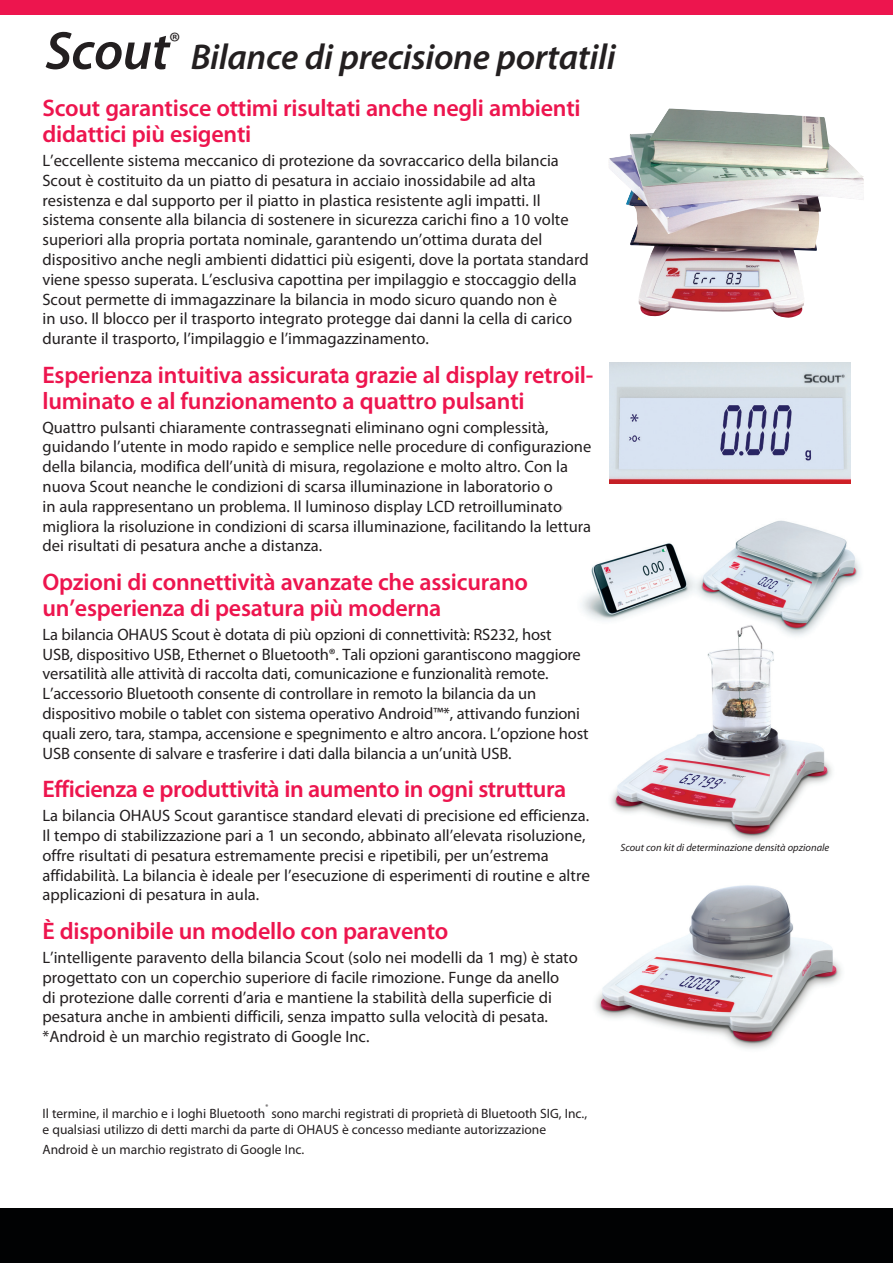
<style>
.page{position:relative;width:893px;height:1263px;background:#fff}
.page>*{position:absolute;margin:0;border:0;box-sizing:border-box;transform-origin:0 0}
.Interior_Back_Produc{font:italic 600 54px "Myriad Pro";letter-spacing:-.01em;color:#231f20}
.Interior_Back_Produc-2{font:italic 600 36px "Myriad Pro";letter-spacing:-.01em;color:#231f20}
.Interior_Paragraph_H{font:600 24px/25.8px "Myriad Pro";letter-spacing:-.01em;color:#ed154e}
.Interior_Copy_Text{font:16.5px/19.8px "Myriad Pro";color:#231f20}
.Back_Copy_Text{font:16.5px/19.8px "Myriad Pro";color:#231f20}
.Interior_Back_Produc-3{font:13.5px "Myriad Pro";color:#231f20}
.Interior_Copy_Text-2{font:italic 10.5px "Myriad Pro";color:#231f20}
.Interior_Back_Produc-4{font:6.75px "Myriad Pro";color:#231f20}
</style>
<div class="page">
<div style="left:0;top:0;width:893px;height:15px;background:#ed154e"></div>
<div style="left:0;top:1208px;width:893px;height:55px;background:#010203"></div>
<img style="left:611px;top:666px;width:221px;height:175px">
<img style="left:595px;top:885px;width:247px;height:164px">
<img style="left:581px;top:520px;width:280px;height:146px">
<img style="left:609px;top:108px;width:255px;height:210px">
<img style="left:609px;top:363px;width:241px;height:121px">
<p class="Interior_Back_Produc" style="left:45px;top:16px;width:137px">Scout<sup>®</sup></p>
<p class="Interior_Back_Produc-2" style="left:191px;top:34px;width:426px">Bilance di precisione portatili</p>
<p class="Interior_Paragraph_H" style="left:43px;top:94px;width:540px">Scout garantisce ottimi risultati anche negli ambienti didattici più esigenti</p>
<p class="Interior_Copy_Text" style="left:43px;top:150px;width:548px">L’eccellente sistema meccanico di protezione da sovraccarico della bilancia Scout è costituito da un piatto di pesatura in acciaio inossidabile ad alta resistenza e dal supporto per il piatto in plastica resistente agli impatti. Il sistema consente alla bilancia di sostenere in sicurezza carichi fino a 10 volte superiori alla propria portata nominale, garantendo un’ottima durata del dispositivo anche negli ambienti didattici più esigenti, dove la portata standard viene spesso superata. L’esclusiva capottina per impilaggio e stoccaggio della Scout permette di immagazzinare la bilancia in modo sicuro quando non è<br>in uso. Il blocco per il trasporto integrato protegge dai danni la cella di carico durante il trasporto, l’impilaggio e l’immagazzinamento.</p>
<p class="Interior_Paragraph_H" style="left:43px;top:361px;width:552px">Esperienza intuitiva assicurata grazie al display retroil&shy;luminato e al funzionamento a quattro pulsanti</p>
<p class="Interior_Copy_Text" style="left:43px;top:417px;width:550px">Quattro pulsanti chiaramente contrassegnati eliminano ogni complessità, guidando l’utente in modo rapido e semplice nelle procedure di configurazione della bilancia, modifica dell’unità di misura, regolazione e molto altro. Con la nuova Scout neanche le condizioni di scarsa illuminazione in laboratorio o<br>in aula rappresentano un problema. Il luminoso display LCD retroilluminato migliora la risoluzione in condizioni di scarsa illuminazione, facilitando la lettura dei risultati di pesatura anche a distanza.</p>
<p class="Interior_Paragraph_H" style="left:43px;top:568px;width:487px">Opzioni di connettività avanzate che assicurano un’esperienza di pesatura più moderna</p>
<p class="Interior_Copy_Text" style="left:43px;top:624px;width:548px">La bilancia OHAUS Scout è dotata di più opzioni di connettività: RS232, host<br>USB, dispositivo USB, Ethernet o Bluetooth®. Tali opzioni garantiscono maggiore versatilità alle attività di raccolta dati, comunicazione e funzionalità remote.<br>L’accessorio Bluetooth consente di controllare in remoto la bilancia da un dispositivo mobile o tablet con sistema operativo Android™*, attivando funzioni quali zero, tara, stampa, accensione e spegnimento e altro ancora. L’opzione host USB consente di salvare e trasferire i dati dalla bilancia a un’unità USB.</p>
<p class="Interior_Paragraph_H" style="left:43px;top:776px;width:525px">Efficienza e produttività in aumento in ogni struttura</p>
<p class="Interior_Copy_Text" style="left:43px;top:805px;width:549px">La bilancia OHAUS Scout garantisce standard elevati di precisione ed efficienza.<br>Il tempo di stabilizzazione pari a 1 un secondo, abbinato all’elevata risoluzione, offre risultati di pesatura estremamente precisi e ripetibili, per un’estrema affidabilità. La bilancia è ideale per l’esecuzione di esperimenti di routine e altre applicazioni di pesatura in aula.</p>
<p class="Interior_Paragraph_H" style="left:43px;top:917px;width:407px">È disponibile un modello con paravento</p>
<p class="Back_Copy_Text" style="left:43px;top:947px;width:537px">L’intelligente paravento della bilancia Scout (solo nei modelli da 1 mg) è stato progettato con un coperchio superiore di facile rimozione. Funge da anello<br>di protezione dalle correnti d’aria e mantiene la stabilità della superficie di pesatura anche in ambienti difficili, senza impatto sulla velocità di pesata.</p>
<p class="Back_Copy_Text" style="left:43px;top:1026px;width:328px">*Android è un marchio registrato di Google Inc.</p>
<p class="Interior_Copy_Text-2" style="left:620px;top:841px;width:210px">Scout con kit di determinazione densità opzionale</p>
<p class="Interior_Back_Produc-4" style="left:265px;top:1102px;width:4px">®</p>
<p class="Interior_Back_Produc-3" style="left:43px;top:1121px;width:505px">e qualsiasi utilizzo di detti marchi da parte di OHAUS è concesso mediante autorizzazione</p>
<p class="Interior_Back_Produc-3" style="left:43px;top:1141px;width:263px">Android è un marchio registrato di Google Inc.</p>
<p class="Interior_Back_Produc-3" style="left:43px;top:1105px;width:546px">Il termine, il marchio e i loghi Bluetooth sono marchi registrati di proprietà di Bluetooth SIG, Inc.,</p>
</div>
